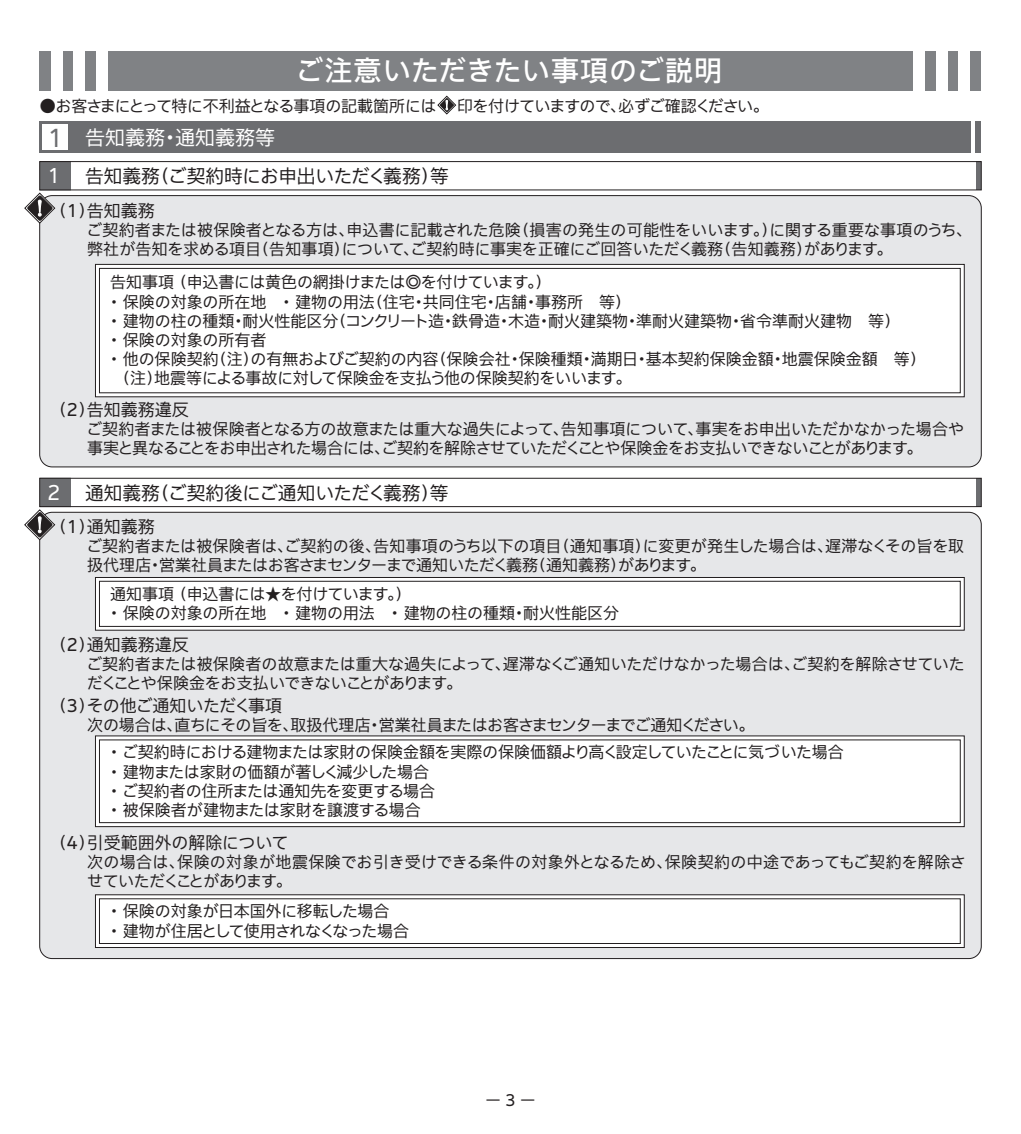
<style>
.page{position:relative;width:1021px;height:1134px;background:#fff}
.page>*{position:absolute;margin:0;border:0;box-sizing:border-box;transform-origin:0 0}
.t1{font:28px "Iwa UCDA Goth Std Md 90 pv RKSJ H";letter-spacing:.035em;color:#fff}
.t2{font:20px "Iwa UCDA Goth Std Th 90 pv RKSJ H";color:#fff}
.t3{font:18.8px "Iwa UCDA Goth Std Th 90 pv RKSJ H";color:#231f20}
.t4{font:17px "Iwa UCDA Goth Std Th 90 pv RKSJ H";color:#231f20}
.t5{font:17px "Iwa UCDA Goth Std Th 90 pv RKSJ H";letter-spacing:-.03em;color:#231f20}
.t6{font:16px/19.2px "Iwa UCDA Goth Std Th 90 pv RKSJ H";letter-spacing:-.01em;color:#231f20}
.t7{font:16px/19.2px "Iwa UCDA Goth Std Th 90 pv RKSJ H";letter-spacing:-.03em;color:#231f20}
.t8{font:16px/19px "Iwa UCDA Goth Std Th 90 pv RKSJ H";letter-spacing:.01em;color:#231f20}
.t9{font:16px "Iwa UCDA Goth Std Th 90 pv RKSJ H";letter-spacing:-.05em;color:#231f20}
.t10{font:15.6px "Iwa UCDA Goth Std Th 90 pv RKSJ H";color:#231f20;scale:1.2 1}
.s1{font-size:24px;color:#6c6d70}
.s2{font-size:19.6px;color:#fff}
</style>
<div class="page">
<div style="left:40px;top:512px;width:941px;height:446px;background:#e6e7e9;border-radius:12px"></div>
<div style="left:40px;top:162px;width:30px;height:28px;background:#6c6d70"></div>
<div style="left:40px;top:161px;width:31px;height:29px;border:1px solid #6c6d70"></div>
<div style="left:976px;top:162px;width:5px;height:28px;background:#6c6d70"></div>
<div style="left:39px;top:161px;width:942px;height:29px;border:1px solid #231f20"></div>
<div style="left:40px;top:478px;width:30px;height:29px;background:#6c6d70"></div>
<div style="left:40px;top:478px;width:31px;height:29px;border:1px solid #6c6d70"></div>
<div style="left:976px;top:478px;width:5px;height:29px;background:#6c6d70"></div>
<div style="left:39px;top:478px;width:942px;height:29px;border:1px solid #231f20"></div>
<div style="left:40px;top:122px;width:941px;height:31px;background:#6c6d70"></div>
<div style="left:43px;top:125px;width:25px;height:25px;background:#fff"></div>
<svg style="left:971px;top:122px;width:3px;height:31px"></svg>
<div style="left:40px;top:196px;width:941px;height:271px;background:#e6e7e9;border-radius:12px"></div>
<svg style="left:24px;top:193px;width:31px;height:31px"></svg>
<div style="left:95px;top:264px;width:869px;height:133px;background:linear-gradient(to right,#fff,#fff)"></div>
<div style="left:95px;top:264px;width:869px;height:133px;border:1px solid #231f20"></div>
<div style="left:99px;top:268px;width:861px;height:125px;background:#fff"></div>
<div style="left:99px;top:268px;width:861px;height:125px;border:1px solid #231f20"></div>
<svg style="left:24px;top:509px;width:31px;height:31px"></svg>
<div style="left:95px;top:577px;width:869px;height:53px;background:linear-gradient(to right,#fff,#fff)"></div>
<div style="left:95px;top:577px;width:869px;height:54px;border:1px solid #231f20"></div>
<div style="left:99px;top:581px;width:861px;height:45px;background:#fff"></div>
<div style="left:99px;top:581px;width:861px;height:46px;border:1px solid #231f20"></div>
<svg style="left:437px;top:95px;width:19px;height:20px"></svg>
<div style="left:40px;top:51px;width:941px;height:40px;background:#808285"></div>
<div style="left:51px;top:51px;width:11px;height:40px;background:#fff"></div>
<div style="left:74px;top:51px;width:11px;height:40px;background:#fff"></div>
<div style="left:96px;top:51px;width:12px;height:40px;background:#fff"></div>
<div style="left:913px;top:51px;width:11px;height:40px;background:#fff"></div>
<div style="left:935px;top:51px;width:12px;height:40px;background:#fff"></div>
<div style="left:958px;top:51px;width:11px;height:40px;background:#fff"></div>
<div style="left:95px;top:736px;width:869px;height:91px;background:linear-gradient(to right,#fff,#fff)"></div>
<div style="left:95px;top:735px;width:869px;height:92px;border:1px solid #231f20"></div>
<div style="left:99px;top:740px;width:861px;height:83px;background:#fff"></div>
<div style="left:99px;top:739px;width:861px;height:84px;border:1px solid #231f20"></div>
<div style="left:95px;top:895px;width:869px;height:52px;background:#fff"></div>
<div style="left:95px;top:894px;width:869px;height:54px;border:1px solid #231f20"></div>
<div style="left:99px;top:898px;width:861px;height:46px;border:1px solid #231f20"></div>
<h1 class="t1" style="left:295px;top:60px;width:428px">ご注意いただきたい事項のご説明</h1>
<p class="t9" style="left:40px;top:100px;width:730px">●お客さまにとって特に不利益となる事項の記載箇所には　 印を付けていますので、必ずご確認ください。</p>
<p class="t2" style="left:47px;top:130px;width:229px"><span class="s1">1</span> 告知義務・通知義務等</p>
<p class="t3" style="left:47px;top:169px;width:403px"><span class="s2">1</span> 告知義務（ご契約時にお申出いただく義務）等</p>
<p class="t4" style="left:50px;top:204px;width:106px">（1）告知義務</p>
<p class="t8" style="left:86px;top:223px;width:887px">ご契約者または被保険者となる方は、申込書に記載された危険（損害の発生の可能性をいいます。）に関する重要な事項のうち、弊社が告知を求める項目（告知事項）について、ご契約時に事実を正確にご回答いただく義務（告知義務）があります。</p>
<p class="t6" style="left:110px;top:275px;width:442px">告知事項 （申込書には黄色の網掛けまたは◎を付けています。）</p>
<p class="t6" style="left:106px;top:294px;width:526px">・ 保険の対象の所在地　・ 建物の用法（住宅・共同住宅・店舗・事務所　等）</p>
<p class="t6" style="left:106px;top:313px;width:795px">・ 建物の柱の種類・耐火性能区分（コンクリート造・鉄骨造・木造・耐火建築物・準耐火建築物・省令準耐火建物　等）</p>
<p class="t6" style="left:106px;top:333px;width:162px">・ 保険の対象の所有者</p>
<p class="t6" style="left:106px;top:352px;width:821px">・ 他の保険契約（注）の有無およびご契約の内容（保険会社・保険種類・満期日・基本契約保険金額・地震保険金額　等）</p>
<p class="t6" style="left:114px;top:371px;width:518px">（注）地震等による事故に対して保険金を支払う他の保険契約をいいます。</p>
<p class="t4" style="left:50px;top:403px;width:140px">（2）告知義務違反</p>
<p class="t7" style="left:86px;top:422px;width:879px">ご契約者または被保険者となる方の故意または重大な過失によって、告知事項について、事実をお申出いただかなかった場合や事実と異なることをお申出された場合には、ご契約を解除させていただくことや保険金をお支払いできないことがあります。</p>
<p class="t3" style="left:47px;top:485px;width:403px"><span class="s2">2</span> 通知義務（ご契約後にご通知いただく義務）等</p>
<p class="t4" style="left:50px;top:520px;width:106px">（1）通知義務</p>
<p class="t6" style="left:86px;top:539px;width:879px">ご契約者または被保険者は、ご契約の後、告知事項のうち以下の項目（通知事項）に変更が発生した場合は、遅滞なくその旨を取扱代理店・営業社員またはお客さまセンターまで通知いただく義務（通知義務）があります。</p>
<p class="t6" style="left:106px;top:587px;width:514px">通知事項 （申込書には★を付けています。）<br>・ 保険の対象の所在地　・ 建物の用法　・ 建物の柱の種類・耐火性能区分</p>
<p class="t4" style="left:50px;top:638px;width:140px">（2）通知義務違反</p>
<p class="t6" style="left:86px;top:657px;width:880px">ご契約者または被保険者の故意または重大な過失によって、遅滞なくご通知いただけなかった場合は、ご契約を解除させていただくことや保険金をお支払いできないことがあります。</p>
<p class="t5" style="left:50px;top:699px;width:234px">（3）その他ご通知いただく事項</p>
<p class="t7" style="left:106px;top:713px;width:739px;line-height:27.6px;text-indent:-19px">次の場合は、直ちにその旨を、取扱代理店・営業社員またはお客さまセンターまでご通知ください。<br>・ ご契約時における建物または家財の保険金額を実際の保険価額より高く設定していたことに気づいた場合</p>
<p class="t6" style="left:106px;top:764px;width:330px">・ 建物または家財の価額が著しく減少した場合・ ご契約者の住所または通知先を変更する場合・ 被保険者が建物または家財を譲渡する場合</p>
<p class="t4" style="left:50px;top:836px;width:240px">（4）引受範囲外の解除について</p>
<p class="t6" style="left:87px;top:854px;width:880px">次の場合は、保険の対象が地震保険でお引き受けできる条件の対象外となるため、保険契約の中途であってもご契約を解除させていただくことがあります。</p>
<p class="t6" style="left:106px;top:904px;width:304px">・ 保険の対象が日本国外に移転した場合・ 建物が住居として使用されなくなった場合</p>
<p class="t10" style="left:483px;top:1094px;width:46px">－ 3 －</p>
</div>
